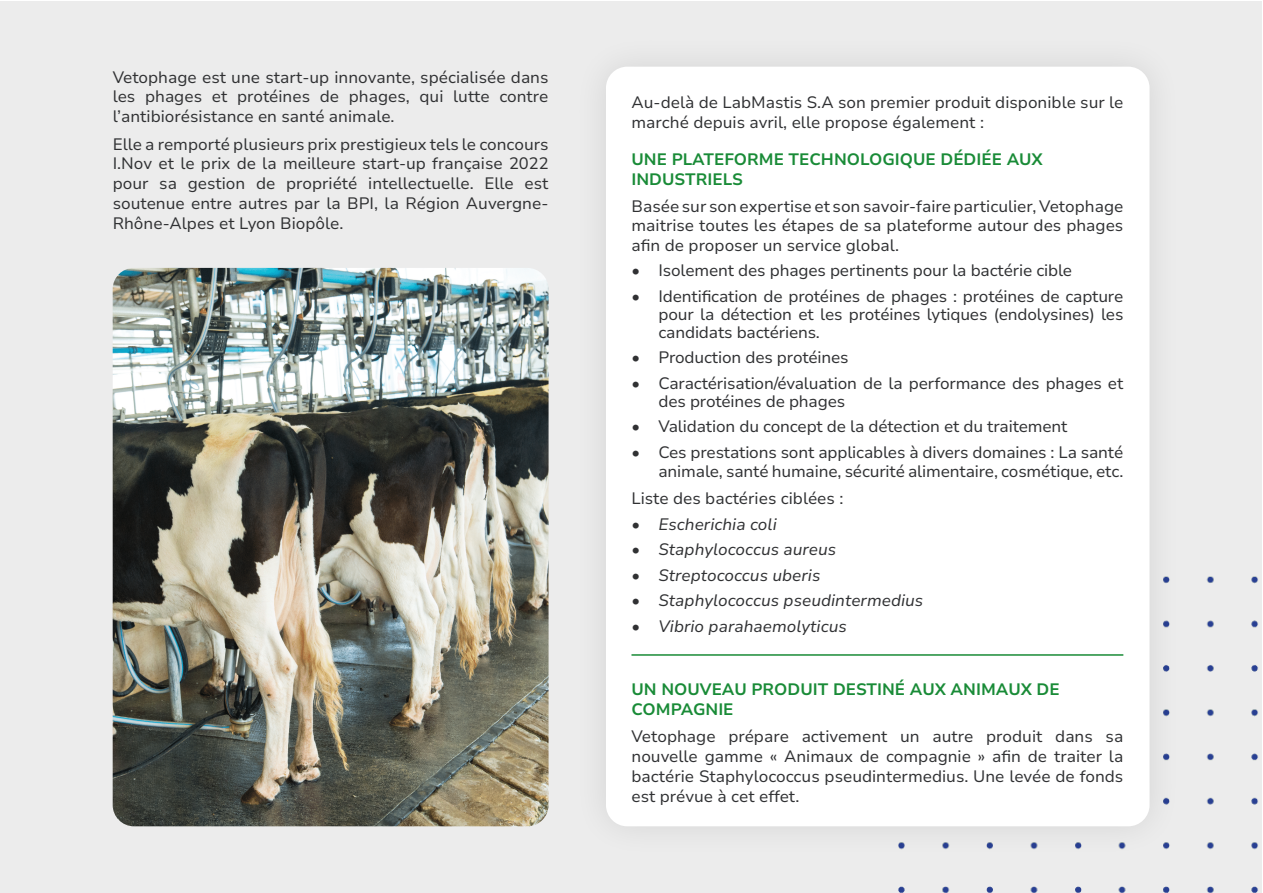
<style>
.page{position:relative;width:1263px;height:893px;background:#fff}
.page>*{position:absolute;margin:0;border:0;box-sizing:border-box;transform-origin:0 0}
.Pages_-_Titre_2{font:16.5px/19.8px "Nunito Sans 10 pt";letter-spacing:-.01em;color:#303133;text-align:justify}
.t1{font:italic 16.5px "Nunito Sans 10 pt";color:#303133}
.Pages_-_Titre_2-2{font:700 16.5px/19.8px "Nunito Sans 10 pt";color:#198b37}
</style>
<div class="page">
<div style="left:1px;top:1px;width:1261px;height:891px;background:#ececec"></div>
<img style="left:897px;top:576px;width:365px;height:317px">
<img style="left:113px;top:268px;width:436px;height:558px">
<div style="left:572px;top:33px;width:611px;height:827px;background:#e8e8e8"></div>
<div style="left:606px;top:67px;width:543px;height:759px;background:#fff;border-radius:21px"></div>
<hr style="left:631px;top:654px;width:492px;height:2px;background:#198b37">
<p class="Pages_-_Titre_2" style="left:113px;top:66px;width:437px">Vetophage est une start-up innovante, spécialisée dans les phages et protéines de phages, qui lutte contre l’antibiorésistance en santé animale.</p>
<p class="Pages_-_Titre_2" style="left:113px;top:133px;width:437px">Elle a remporté plusieurs prix prestigieux tels le concours I.Nov et le prix de la meilleure start-up française 2022 pour sa gestion de propriété intellectuelle. Elle est soutenue entre autres par la BPI, la Région Auvergne-Rhône-Alpes et Lyon Biopôle.</p>
<p class="Pages_-_Titre_2" style="left:631px;top:92px;width:493px">Au-delà de LabMastis S.A son premier produit disponible sur le marché depuis avril, elle propose également :</p>
<p class="Pages_-_Titre_2-2" style="left:631px;top:149px;width:413px">UNE PLATEFORME TECHNOLOGIQUE DÉDIÉE AUX<br>INDUSTRIELS</p>
<p class="Pages_-_Titre_2" style="left:631px;top:195px;width:493px">Basée sur son expertise et son savoir-faire particulier, Vetophage maitrise toutes les étapes de sa plateforme autour des phages afin de proposer un service global.</p>
<p class="Pages_-_Titre_2" style="left:631px;top:260px;width:442px">• Isolement des phages pertinents pour la bactérie cible</p>
<p class="Pages_-_Titre_2" style="left:658px;top:286px;width:466px;line-height:18px;text-indent:-27px">• Identification de protéines de phages : protéines de capture pour la détection et les protéines lytiques (endolysines) les candidats bactériens.</p>
<p class="Pages_-_Titre_2" style="left:631px;top:347px;width:219px">• Production des protéines</p>
<p class="Pages_-_Titre_2" style="left:658px;top:373px;width:466px;line-height:18px;text-indent:-27px">• Caractérisation/évaluation de la performance des phages et des protéines de phages</p>
<p class="Pages_-_Titre_2" style="left:631px;top:416px;width:438px">• Validation du concept de la détection et du traitement</p>
<p class="Pages_-_Titre_2" style="left:631px;top:441px;width:493px;text-align:right">• Ces prestations sont applicables à divers domaines : La santé animale, santé humaine, sécurité alimentaire, cosmétique, etc.</p>
<p class="Pages_-_Titre_2" style="left:631px;top:488px;width:213px">Liste des bactéries ciblées :</p>
<p class="t1" style="left:631px;top:512px;width:147px">• Escherichia coli</p>
<p class="t1" style="left:631px;top:538px;width:206px">• Staphylococcus aureus</p>
<p class="t1" style="left:631px;top:563px;width:190px">• Streptococcus uberis</p>
<p class="t1" style="left:631px;top:589px;width:293px">• Staphylococcus pseudintermedius</p>
<p class="t1" style="left:631px;top:614px;width:217px">• Vibrio parahaemolyticus</p>
<p class="Pages_-_Titre_2-2" style="left:631px;top:679px;width:430px">UN NOUVEAU PRODUIT DESTINÉ AUX ANIMAUX DE<br>COMPAGNIE</p>
<p class="Pages_-_Titre_2" style="left:631px;top:726px;width:493px">Vetophage prépare activement un autre produit dans sa nouvelle gamme « Animaux de compagnie » afin de traiter la bactérie Staphylococcus pseudintermedius. Une levée de fonds est prévue à cet effet.</p>
</div>
